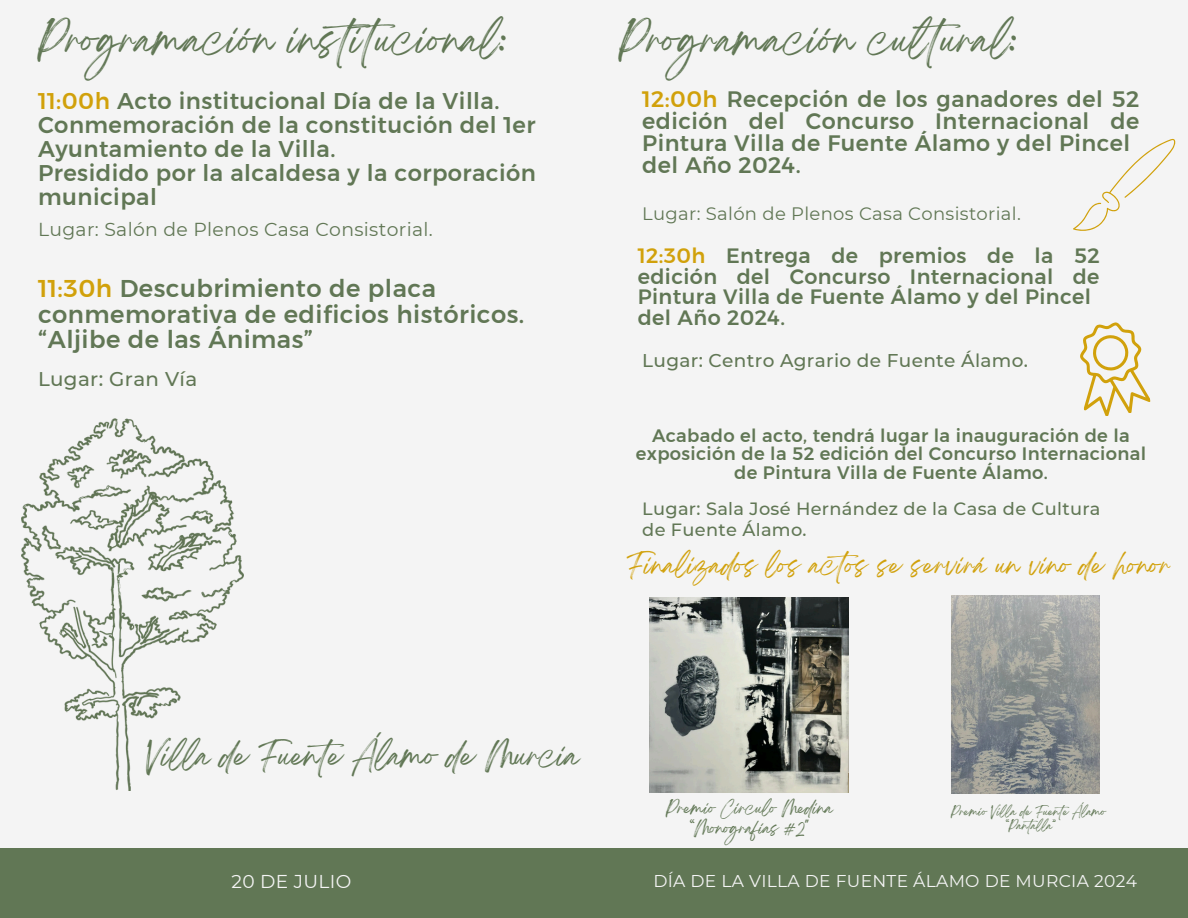
<style>
.page{position:relative;width:1188px;height:918px;background:#f4f4f4}
.page>*{position:absolute;margin:0;border:0;box-sizing:border-box;transform-origin:0 0}
.t1{font:34.2px "Breathing";letter-spacing:.02em;color:#617755}
.t2{font:34.05px "Breathing";letter-spacing:.02em;color:#617755}
.t3{font:26.1px "Breathing";color:#617755}
.t4{font:24.15px/25.3px "Kief Montaser Medium";letter-spacing:.02em;color:#617755}
.t5{font:22.65px/24px "Kief Montaser Medium";letter-spacing:.02em;color:#617755}
.t6{font:22.35px/22.4px "Kief Montaser Medium";letter-spacing:.02em;color:#617755}
.t7{font:22.2px "Breathing";letter-spacing:.02em;color:#d1a10b}
.t8{font:20.7px/20.7px "Kief Montaser Medium";letter-spacing:.02em;color:#617755}
.t9{font:500 19.8px "Montserrat";letter-spacing:.015em;color:#617755}
.t10{font:18.75px "Montserrat";letter-spacing:.015em;color:#617755}
.t11{font:18.6px "Montserrat";letter-spacing:.02em;color:#f4f4f4}
.t12{font:500 18.45px "Montserrat";letter-spacing:.02em;color:#617755}
.t13{font:18px "Kief Montaser Medium";letter-spacing:.02em;color:#617755}
.t14{font:18px "Montserrat";letter-spacing:.015em;color:#617755}
.t15{font:500 17.7px/21px "Montserrat";letter-spacing:.02em;color:#617755}
.t16{font:17.1px "Montserrat";letter-spacing:.02em;color:#f4f4f4}
.t17{font:14.25px "Breathing";color:#617755}
.t18{font:10.35px "Breathing";color:#617755}
.s1{color:#d1a10b}
</style>
<div class="page">
<div style="left:0;top:849px;width:1188px;height:69px;background:#617755"></div>
<img style="left:649px;top:598px;width:200px;height:194px">
<img style="left:951px;top:595px;width:149px;height:198px">
<svg style="left:1073px;top:139px;width:102px;height:92px"></svg>
<svg style="left:1080px;top:322px;width:71px;height:94px"></svg>
<img style="left:22px;top:419px;width:221px;height:371px">
<p class="t1" style="left:38px;top:29px;width:469px">Programación institucional:</p>
<p class="t5" style="left:38px;top:89px;width:499px"><span class="s1">11:00h</span> Acto institucional Día de la Villa.<br>Conmemoración de la constitución del 1er<br>Ayuntamiento de la Villa.<br>Presidido por la alcaldesa y la corporación municipal</p>
<h4 class="t10" style="left:38px;top:218px;width:396px">Lugar: Salón de Plenos Casa Consistorial.</h4>
<p class="t4" style="left:38px;top:276px;width:488px"><span class="s1">11:30h</span> Descubrimiento de placa conmemorativa de edificios históricos. “Aljibe de las Ánimas”</p>
<h2 class="t9" style="left:38px;top:366px;width:161px">Lugar: Gran Vía</h2>
<p class="t2" style="left:619px;top:29px;width:399px">Programación cultural:</p>
<p class="t6" style="left:642px;top:87px;width:499px"><span class="s1">12:00h</span> Recepción de los ganadores del 52 edición del Concurso Internacional de Pintura Villa de Fuente Álamo y del Pincel del Año 2024.</p>
<p class="t14" style="left:642px;top:203px;width:380px">Lugar: Salón de Plenos Casa Consistorial.</p>
<p class="t8" style="left:638px;top:245px;width:463px"><span class="s1">12:30h</span> Entrega de premios de la 52 edición del Concurso Internacional de<br>Pintura Villa de Fuente Álamo y del Pincel del Año 2024.</p>
<p class="t12" style="left:642px;top:349px;width:387px">Lugar: Centro Agrario de Fuente Álamo.</p>
<p class="t13" style="left:652px;top:425px;width:479px">Acabado el acto, tendrá lugar la inauguración de la</p>
<p class="t13" style="left:636px;top:443px;width:512px">exposición de la 52 edición del Concurso Internacional</p>
<p class="t13" style="left:734px;top:461px;width:315px">de Pintura Villa de Fuente Álamo.</p>
<p class="t15" style="left:642px;top:498px;width:460px">Lugar: Sala José Hernández de la Casa de Cultura de Fuente Álamo.</p>
<p class="t7" style="left:627px;top:558px;width:545px">Finalizados los actos se servirá un vino de honor</p>
<h3 class="t3" style="left:146px;top:747px;width:435px">Villa de Fuente Álamo de Murcia</h3>
<p class="t11" style="left:232px;top:870px;width:121px">20 DE JULIO</p>
<p class="t17" style="left:666px;top:804px;width:168px">Premio Círculo Medina</p>
<p class="t17" style="left:690px;top:824px;width:121px">“Monografías #2"</p>
<h5 class="t18" style="left:951px;top:808px;width:156px">Premio Villa de Fuente Álamo</h5>
<p class="t18" style="left:1006px;top:823px;width:51px">“Pantalla”</p>
<h4 class="t16" style="left:653px;top:871px;width:485px">DÍA DE LA VILLA DE FUENTE ÁLAMO DE MURCIA 2024</h4>
</div>
